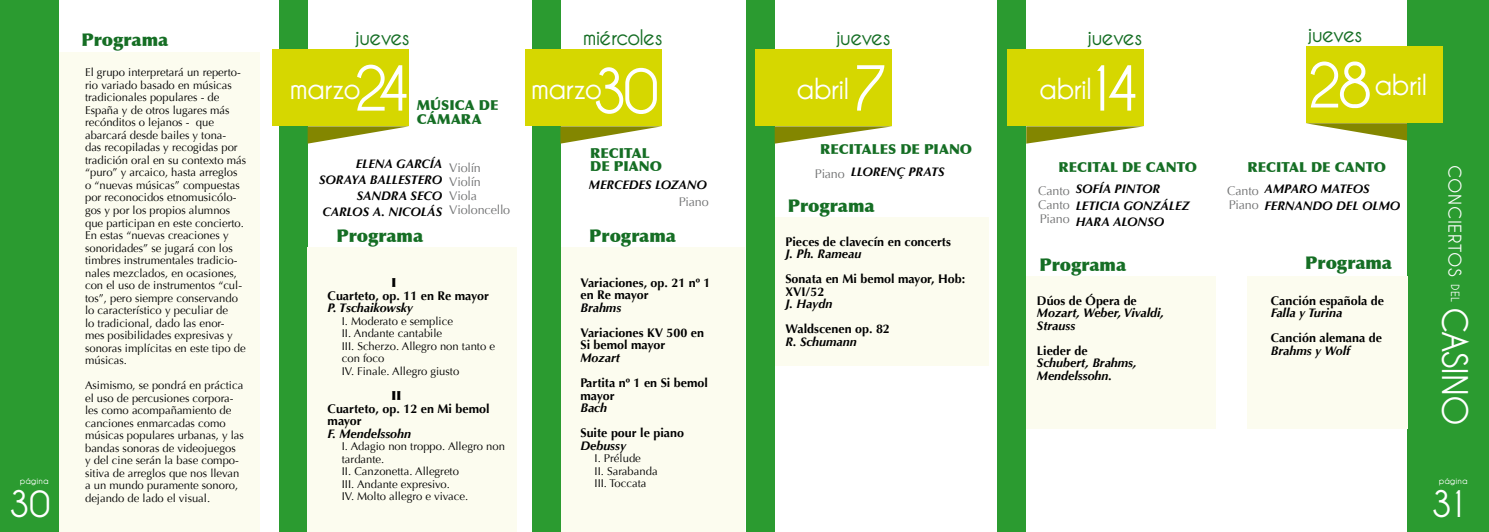
<style>
.page{position:relative;width:1489px;height:532px;background:#fff}
.page>*{position:absolute;margin:0;border:0;box-sizing:border-box;transform-origin:0 0}
.t1{font:700 36.25px "Caviar Dreams";color:#fff}
.t2{font:700 35px "Caviar Dreams";letter-spacing:-.04em;color:#fff}
.t3{font:700 28.75px "Caviar Dreams";letter-spacing:-.045em;color:#fff}
.t4{font:700 21.25px "Caviar Dreams";letter-spacing:-.04em;color:#156e24}
.t5{font:900 17.5px "Optima";letter-spacing:-.005em;color:#156e24}
.t6{font:700 17.5px "Caviar Dreams";letter-spacing:.035em;color:#fff}
.t7{font:900 13.75px/13.8px "Optima";color:#156e24}
.t8{font:italic 700 12.5px/16.2px "Optima";color:#000}
.t9{font:700 12.5px/12.5px "Optima";color:#000}
.t10{font:12.5px/13.8px "Optima";letter-spacing:-.01em;color:#707172}
.t11{font:900 12.5px "Optima";color:#000}
.t12{font:11.25px/12.5px "Optima";color:#000}
.t13{font:700 8.75px "Caviar Dreams";color:#fff}
.s1{font-size:61.25px}
.s2{font-size:11.25px}
</style>
<div class="page">
<div style="left:0;top:0;width:58px;height:531px;background:#2b9b30"></div>
<div style="left:1407px;top:0;width:81px;height:531px;background:#2b9b30"></div>
<div style="left:279px;top:0;width:29px;height:531px;background:#2b9b30"></div>
<div style="left:531px;top:0;width:29px;height:531px;background:#2b9b30"></div>
<div style="left:745px;top:0;width:29px;height:531px;background:#2b9b30"></div>
<div style="left:997px;top:0;width:29px;height:531px;background:#2b9b30"></div>
<div style="left:59px;top:52px;width:201px;height:479px;background:#fcfcef"></div>
<div style="left:272px;top:49px;width:137px;height:77px;background:#d6d700"></div>
<svg style="left:307px;top:126px;width:102px;height:18px"></svg>
<div style="left:525px;top:49px;width:136px;height:77px;background:#d6d700"></div>
<svg style="left:560px;top:126px;width:101px;height:18px"></svg>
<div style="left:307px;top:247px;width:210px;height:284px;background:#fcfcef"></div>
<div style="left:560px;top:247px;width:184px;height:284px;background:#fcfcef"></div>
<div style="left:774px;top:217px;width:214px;height:149px;background:#fcfcef"></div>
<div style="left:1026px;top:276px;width:189px;height:152px;background:#fcfcef"></div>
<div style="left:1246px;top:276px;width:161px;height:152px;background:#fcfcef"></div>
<div style="left:755px;top:49px;width:137px;height:77px;background:#d6d700"></div>
<svg style="left:774px;top:126px;width:118px;height:18px"></svg>
<div style="left:1007px;top:49px;width:136px;height:77px;background:#d6d700"></div>
<svg style="left:1026px;top:126px;width:117px;height:18px"></svg>
<div style="left:1305px;top:46px;width:137px;height:77px;background:#d6d700"></div>
<svg style="left:1306px;top:123px;width:100px;height:17px"></svg>
<p class="t13" style="left:20px;top:475px;width:30px">página</p>
<h1 class="t1" style="left:9px;top:483px;width:43px">30</h1>
<h3 class="t5" style="left:81px;top:29px;width:88px">Programa</h3>
<p class="t12" style="left:85px;top:66px;width:163px">El grupo interpretará un reperto&shy;rio variado basado en músicas tradicionales populares - de<br>España y de otros lugares más recónditos o lejanos - que abarcará desde bailes y tona-<br>das recopiladas y recogidas por tradición oral en su contexto más “puro” y arcaico, hasta arreglos o “nuevas músicas” compuestas por reconocidos etnomusicólo&shy;gos y por los propios alumnos que participan en este concierto.<br>En estas “nuevas creaciones y sonoridades” se jugará con los timbres instrumentales tradicio&shy;nales mezclados, en ocasiones, con el uso de instrumentos “cul&shy;tos”, pero siempre conservando lo característico y peculiar de<br>lo tradicional, dado las enor&shy;mes posibilidades expresivas y sonoras implícitas en este tipo de músicas.</p>
<p class="t12" style="left:85px;top:379px;width:160px">Asimismo, se pondrá en práctica el uso de percusiones corpora&shy;les como acompañamiento de canciones enmarcadas como músicas populares urbanas, y las bandas sonoras de videojuegos y del cine serán la base compo&shy;sitiva de arreglos que nos llevan a un mundo puramente sonoro, dejando de lado el visual.</p>
<h3 class="t4" style="left:355px;top:25px;width:56px">jueves</h3>
<h3 class="t4" style="left:582px;top:25px;width:81px">miércoles</h3>
<h3 class="t3" style="left:289px;top:72px;width:124px">marzo<span class="s1">24</span></h3>
<h3 class="t3" style="left:530px;top:72px;width:130px">marzo<span class="s1">30</span></h3>
<p class="t7" style="left:417px;top:99px;width:83px">MÚSICA DE<br>CÁMARA</p>
<p class="t8" style="left:319px;top:155px;width:125px;text-align:right">ELENA GARCÍA<br>SORAYA BALLESTERO<br>SANDRA SECO<br>CARLOS A. NICOLÁS</p>
<p class="t10" style="left:449px;top:161px;width:62px">Violín<br>Violín<br>Viola<br>Violoncello</p>
<p class="t7" style="left:590px;top:146px;width:73px">RECITAL<br>DE PIANO</p>
<p class="t8" style="left:589px;top:177px;width:119px">MERCEDES LOZANO</p>
<p class="t10" style="left:678px;top:195px;width:31px">Piano</p>
<h3 class="t5" style="left:336px;top:225px;width:88px">Programa</h3>
<h3 class="t5" style="left:589px;top:225px;width:88px">Programa</h3>
<p class="t11" style="left:391px;top:275px;width:6px">I</p>
<p class="t9" style="left:327px;top:289px;width:163px">Cuarteto, op. 11 en Re mayor</p>
<p class="t8" style="left:327px;top:300px;width:87px">P. Tschaikowsky</p>
<p class="t12" style="left:342px;top:315px;width:155px">I. Moderato e semplice<br>II. Andante cantabile<br>III. Scherzo. Allegro non tanto e con foco<br>IV. Finale. Allegro giusto</p>
<p class="t11" style="left:391px;top:388px;width:11px">II</p>
<p class="t9" style="left:327px;top:402px;width:163px">Cuarteto, op. 12 en Mi bemol mayor</p>
<p class="t8" style="left:327px;top:425px;width:85px">F. Mendelssohn</p>
<p class="t12" style="left:342px;top:440px;width:165px">I. Adagio non troppo. Allegro non tardante.<br>II. Canzonetta. Allegreto<br>III. Andante expresivo.<br>IV. Molto allegro e vivace.</p>
<p class="t9" style="left:580px;top:276px;width:132px">Variaciones, op. 21 nº 1 en Re mayor</p>
<p class="t8" style="left:580px;top:299px;width:42px">Brahms</p>
<p class="t9" style="left:580px;top:326px;width:125px">Variaciones KV 500 en<br>Si bemol mayor</p>
<p class="t8" style="left:580px;top:349px;width:41px">Mozart</p>
<p class="t9" style="left:580px;top:376px;width:129px">Partita nº 1 en Si bemol mayor</p>
<p class="t8" style="left:580px;top:399px;width:28px">Bach</p>
<p class="t9" style="left:580px;top:426px;width:105px">Suite pour le piano</p>
<p class="t8" style="left:580px;top:437px;width:47px">Debussy</p>
<p class="t12" style="left:594px;top:452px;width:65px">I. Prélude<br>II. Sarabanda<br>III. Toccata</p>
<h3 class="t4" style="left:836px;top:25px;width:56px">jueves</h3>
<h3 class="t4" style="left:1087px;top:25px;width:56px">jueves</h3>
<h3 class="t3" style="left:796px;top:72px;width:94px">abril<span class="s1">7</span></h3>
<h3 class="t3" style="left:1038px;top:72px;width:103px">abril<span class="s1">14</span></h3>
<h3 class="t4" style="left:1307px;top:22px;width:56px">jueves</h3>
<h3 class="t3" style="left:1305px;top:69px;width:123px"><span class="s1">28</span>abril</h3>
<p class="t7" style="left:820px;top:142px;width:153px">RECITALES DE PIANO</p>
<p class="t8" style="left:850px;top:163px;width:95px">LLORENÇ PRATS</p>
<p class="t7" style="left:1058px;top:160px;width:140px">RECITAL DE CANTO</p>
<p class="t7" style="left:1247px;top:160px;width:140px">RECITAL DE CANTO</p>
<p class="t8" style="left:1075px;top:181px;width:115px">SOFÍA PINTOR<br>LETICIA GONZÁLEZ<br>HARA ALONSO</p>
<p class="t8" style="left:1264px;top:181px;width:137px">AMPARO MATEOS<br>FERNANDO DEL OLMO</p>
<p class="t10" style="left:814px;top:167px;width:31px">Piano</p>
<p class="t10" style="left:1038px;top:184px;width:33px;text-align:justify">Canto Canto Piano</p>
<p class="t10" style="left:1226px;top:184px;width:33px">Canto<br>Piano</p>
<h3 class="t5" style="left:787px;top:195px;width:88px">Programa</h3>
<p class="t9" style="left:785px;top:235px;width:167px">Pieces de clavecín en concerts</p>
<p class="t8" style="left:785px;top:246px;width:77px">J. Ph. Rameau</p>
<p class="t9" style="left:785px;top:273px;width:181px">Sonata en Mi bemol mayor, Hob:<br>XVI/52</p>
<p class="t8" style="left:785px;top:296px;width:48px">J. Haydn</p>
<p class="t9" style="left:785px;top:323px;width:106px">Waldscenen op. 82</p>
<p class="t8" style="left:785px;top:333px;width:73px">R. Schumann</p>
<h3 class="t5" style="left:1039px;top:254px;width:88px">Programa</h3>
<h3 class="t5" style="left:1305px;top:252px;width:88px">Programa</h3>
<p class="t9" style="left:1036px;top:294px;width:101px">Dúos de Ópera de</p>
<p class="t8" style="left:1036px;top:307px;width:129px;line-height:12.5px">Mozart, Weber, Vivaldi,<br>Strauss</p>
<p class="t9" style="left:1036px;top:344px;width:52px">Lieder de</p>
<p class="t8" style="left:1036px;top:357px;width:101px;line-height:12.5px">Schubert, Brahms,<br>Mendelssohn.</p>
<p class="t9" style="left:1270px;top:294px;width:115px">Canción española de</p>
<p class="t8" style="left:1270px;top:305px;width:73px">Falla y Turina</p>
<p class="t9" style="left:1270px;top:332px;width:113px">Canción alemana de</p>
<p class="t8" style="left:1270px;top:342px;width:81px">Brahms y Wolf</p>
<h3 class="t6" style="left:1464px;top:165px;width:139px;rotate:90deg">CONCIERTOS <span class="s2">DEL</span></h3>
<h2 class="t2" style="left:1474px;top:306px;width:120px;rotate:90deg">CASINO</h2>
<p class="t13" style="left:1438px;top:475px;width:30px">página</p>
<h1 class="t1" style="left:1430px;top:483px;width:40px">31</h1>
</div>
